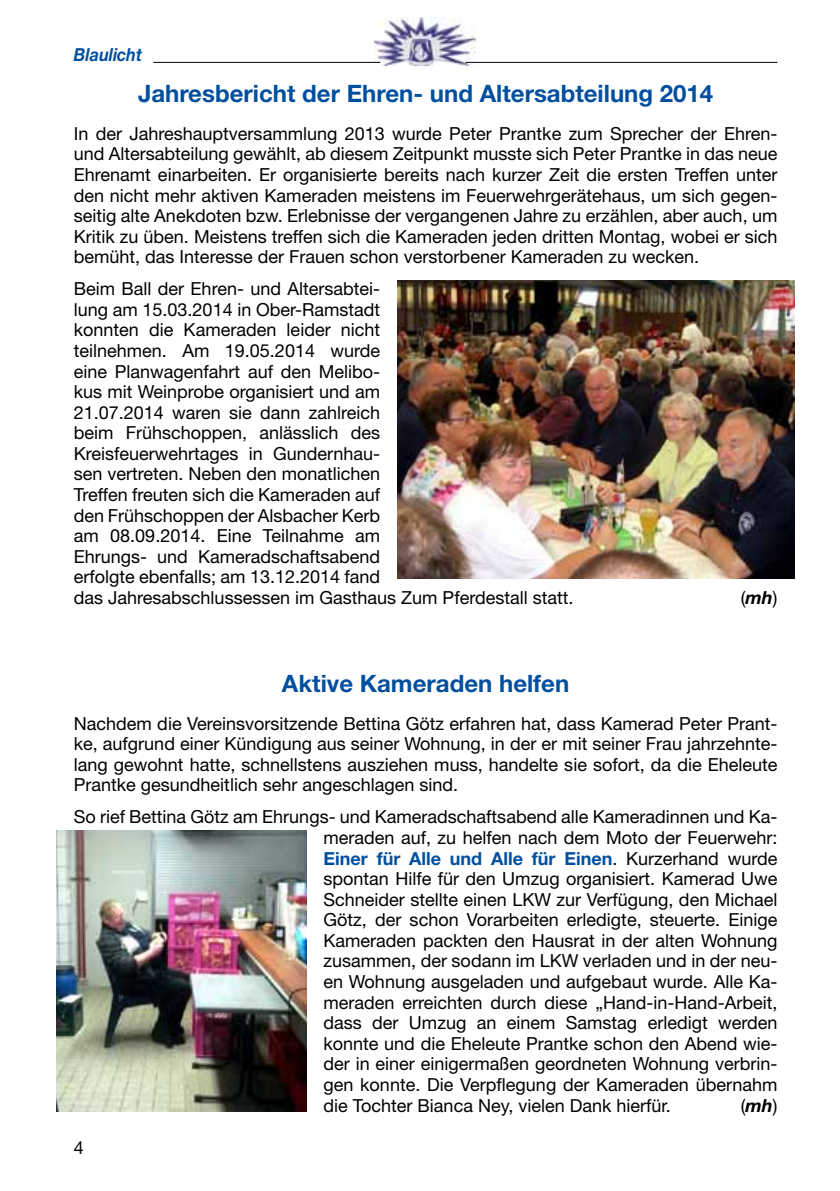
<style>
.page{position:relative;width:840px;height:1191px;background:#fff}
.page>*{position:absolute;margin:0;border:0;box-sizing:border-box;transform-origin:0 0}
.t1{font:700 24px "Helvetica Neue";color:#004f9f}
.t2{font:18px/20.6px "Helvetica Neue";color:#000;text-align:justify}
.t3{font:italic 700 18px "Helvetica Neue";color:#004f9f;scale:.9 1}
.s1{font-weight:700;font-style:italic}
.s2{font-weight:700;color:#004f9f}
</style>
<div class="page">
<img style="left:374px;top:17px;width:101px;height:49px">
<hr style="left:153px;top:62px;width:227px;height:1px;background:#000">
<hr style="left:465px;top:62px;width:312px;height:1px;background:#000">
<img style="left:397px;top:281px;width:397px;height:297px">
<img style="left:57px;top:831px;width:249px;height:280px">
<p class="t3" style="left:74px;top:43px;width:77px">Blaulicht</p>
<h1 class="t1" style="left:138px;top:79px;width:576px">Jahresbericht der Ehren- und Altersabteilung 2014</h1>
<p class="t2" style="left:74px;top:123px;width:705px">In der Jahreshauptversammlung 2013 wurde Peter Prantke zum Sprecher der Ehren&shy;und Altersabteilung gewählt, ab diesem Zeitpunkt musste sich Peter Prantke in das neue Ehrenamt einarbeiten. Er organisierte bereits nach kurzer Zeit die ersten Treffen unter den nicht mehr aktiven Kameraden meistens im Feuerwehrgerätehaus, um sich gegen&shy;seitig alte Anekdoten bzw. Erlebnisse der vergangenen Jahre zu erzählen, aber auch, um Kritik zu üben. Meistens treffen sich die Kameraden jeden dritten Montag, wobei er sich bemüht, das Interesse der Frauen schon verstorbener Kameraden zu wecken.</p>
<p class="t2" style="left:74px;top:278px;width:501px;text-align:left">Beim Ball der Ehren- und Altersabtei-<br>lung am 15.03.2014 in Ober-Ramstadt<br>konnten die Kameraden leider nicht<br>teilnehmen. Am 19.05.2014 wurde<br>eine Planwagenfahrt auf den Melibo-<br>kus mit Weinprobe organisiert und am<br>21.07.2014 waren sie dann zahlreich<br>beim Frühschoppen, anlässlich des<br>Kreisfeuerwehrtages in Gundernhau-<br>sen vertreten. Neben den monatlichen<br>Treffen freuten sich die Kameraden auf<br>den Frühschoppen der Alsbacher Kerb<br>am 08.09.2014. Eine Teilnahme am<br>Ehrungs- und Kameradschaftsabend<br>erfolgte ebenfalls; am 13.12.2014 fand<br>das Jahresabschlussessen im Gasthaus Zum Pferdestall statt.</p>
<p class="t2" style="left:740px;top:587px;width:38px">(<span class="s1">mh</span>)</p>
<h1 class="t1" style="left:282px;top:668px;width:289px">Aktive Kameraden helfen</h1>
<p class="t2" style="left:74px;top:712px;width:705px">Nachdem die Vereinsvorsitzende Bettina Götz erfahren hat, dass Kamerad Peter Prant&shy;ke, aufgrund einer Kündigung aus seiner Wohnung, in der er mit seiner Frau jahrzehnte&shy;lang gewohnt hatte, schnellstens ausziehen muss, handelte sie sofort, da die Eheleute Prantke gesundheitlich sehr angeschlagen sind.</p>
<p class="t2" style="left:323px;top:806px;width:455px;text-indent:-249px">So rief Bettina Götz am Ehrungs- und Kameradschaftsabend alle Kameradinnen und Ka&shy;meraden auf, zu helfen nach dem Moto der Feuerwehr:<br><span class="s2">Einer für Alle und Alle für Einen</span>. Kurzerhand wurde spontan Hilfe für den Umzug organisiert. Kamerad Uwe Schneider stellte einen LKW zur Verfügung, den Michael Götz, der schon Vorarbeiten erledigte, steuerte. Einige Kameraden packten den Hausrat in der alten Wohnung zusammen, der sodann im LKW verladen und in der neu&shy;en Wohnung ausgeladen und aufgebaut wurde. Alle Ka&shy;meraden erreichten durch diese „Hand-in-Hand-Arbeit, dass der Umzug an einem Samstag erledigt werden konnte und die Eheleute Prantke schon den Abend wie&shy;der in einer einigermaßen geordneten Wohnung verbrin&shy;gen konnte. Die Verpflegung der Kameraden übernahm die Tochter Bianca Ney, vielen Dank hierfür.</p>
<p class="t2" style="left:740px;top:1094px;width:38px">(<span class="s1">mh</span>)</p>
<p class="t2" style="left:74px;top:1137px;width:12px">4</p>
</div>
